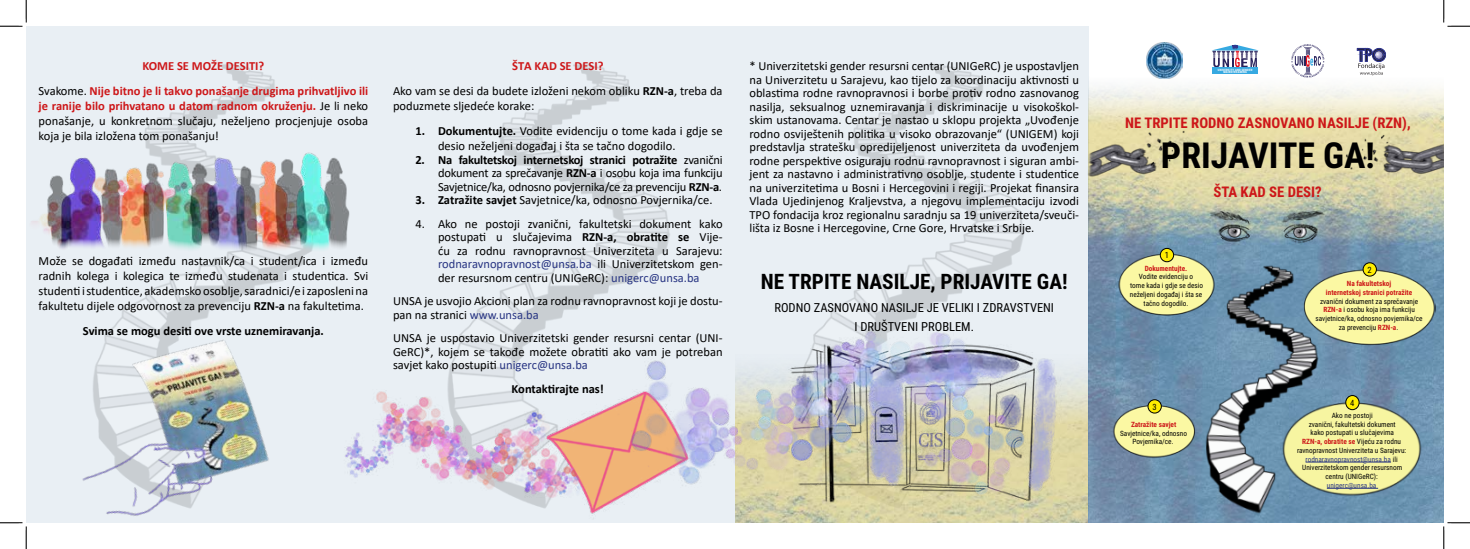
<style>
.page{position:relative;width:1470px;height:549px;background:#fff}
.page>*{position:absolute;margin:0;border:0;box-sizing:border-box;transform-origin:0 0}
.t1{font:700 35.88px "Roboto Condensed";color:#000}
.t2{font:700 21.25px "Roboto Condensed";color:#000}
.t3{font:700 14.62px "Roboto Condensed";color:#cd1719}
.t4{font:12.5px/13.5px "Calibri";color:#000;text-align:justify}
.t5{font:700 12.5px/25px "Calibri";color:#cd1719;text-align:center}
.t6{font:12.5px/18.8px "Roboto Condensed";color:#000;text-align:center}
.t7{font:700 12.5px "Calibri";color:#000}
.t8{font:8.62px "Roboto Condensed";color:#000}
.t9{font:7.25px/8.8px "Roboto Condensed";color:#000;text-align:center}
.t10{font:700 7.25px/8.8px "Roboto Condensed";color:#cd1719;text-align:center}
.t11{font:7.25px "Roboto Condensed";color:#283583}
.t12{font:700 3px/2.6px "Roboto Condensed";letter-spacing:.05em;color:#fff;text-align:center}
.s1{font-weight:400;color:#000}
.s2{font-weight:700;color:#cd1719}
.s3{font-weight:700}
.s4{color:#283583}
</style>
<div class="page">
<img style="left:1089px;top:89px;width:355px;height:433px">
<img style="left:1146px;top:42px;width:36px;height:25px">
<div style="left:1212px;top:67px;width:46px;height:7px;background:#36a9e1"></div>
<svg style="left:1211px;top:45px;width:48px;height:22px"></svg>
<svg style="left:1291px;top:44px;width:33px;height:27px"></svg>
<svg style="left:1357px;top:48px;width:28px;height:22px"></svg>
<img style="left:1089px;top:88px;width:62px;height:148px">
<img style="left:1090px;top:67px;width:163px;height:162px">
<img style="left:1282px;top:71px;width:162px;height:162px">
<img style="left:1151px;top:204px;width:234px;height:36px">
<img style="left:1126px;top:240px;width:266px;height:282px">
<img style="left:1114px;top:247px;width:114px;height:75px">
<div style="left:1160px;top:248px;width:13px;height:14px;background:#ffed00;border-radius:50%"></div>
<div style="left:1160px;top:248px;width:14px;height:14px;border:1px solid #000;border-radius:50%"></div>
<img style="left:1295px;top:264px;width:140px;height:87px">
<div style="left:1363px;top:263px;width:13px;height:13px;background:#ffed00;border-radius:50%"></div>
<div style="left:1363px;top:262px;width:13px;height:14px;border:1px solid #000;border-radius:50%"></div>
<img style="left:1112px;top:397px;width:92px;height:65px">
<div style="left:1148px;top:399px;width:13px;height:14px;background:#ffed00;border-radius:50%"></div>
<div style="left:1148px;top:399px;width:13px;height:14px;border:1px solid #000;border-radius:50%"></div>
<img style="left:1271px;top:393px;width:156px;height:108px">
<hr style="left:1305px;top:461px;width:86px;height:1px;background:#283583">
<hr style="left:1327px;top:488px;width:51px;height:1px;background:#283583">
<div style="left:1346px;top:395px;width:13px;height:14px;background:#ffed00;border-radius:50%"></div>
<div style="left:1345px;top:395px;width:14px;height:15px;border:1px solid #000;border-radius:50%"></div>
<img style="left:26px;top:26px;width:1063px;height:488px">
<img style="left:740px;top:514px;width:347px;height:8px">
<img style="left:26px;top:106px;width:371px;height:221px">
<img style="left:56px;top:244px;width:325px;height:278px">
<img style="left:286px;top:324px;width:454px;height:198px">
<img style="left:594px;top:315px;width:494px;height:199px">
<svg style="left:0;top:0;width:27px;height:27px"></svg>
<svg style="left:0;top:522px;width:27px;height:27px"></svg>
<svg style="left:1443px;top:0;width:27px;height:27px"></svg>
<svg style="left:1443px;top:522px;width:27px;height:27px"></svg>
<p class="t5" style="left:39px;top:53px;width:331px">KOME SE MOŽE DESITI?<br><span class="s1">Svakome.</span> Nije bitno je li takvo ponašanje drugima prihvatljivo ili</p>
<p class="t4" style="left:39px;top:98px;width:331px;line-height:15px"><span class="s2">je ranije bilo prihvatano u datom radnom okruženju.</span> Je li neko ponašanje, u konkretnom slučaju, neželjeno procjenjuje osoba koja je bila izložena tom ponašanju!</p>
<p class="t4" style="left:39px;top:253px;width:331px;line-height:15px">Može se događati između nastavnik/ca i student/ica i između radnih kolega i kolegica te između studenata i studentica. Svi studenti i studentice, akademsko osoblje, saradnici/e i zaposleni na fakultetu dijele odgovornost za prevenciju <span class="s3">RZN-a</span> na fakultetima.</p>
<p class="t7" style="left:83px;top:322px;width:242px">Svima se mogu desiti ove vrste uznemiravanja.</p>
<p class="t4" style="left:393px;top:53px;width:331px;line-height:25px;text-align:center"><span class="s2">ŠTA KAD SE DESI?<br></span>Ako vam se desi da budete izloženi nekom obliku <span class="s3">RZN-a</span>, treba da</p>
<p class="t4" style="left:393px;top:99px;width:143px">poduzmete sljedeće korake:</p>
<p class="t4" style="left:438px;top:123px;width:286px;line-height:15px;text-indent:-22px"><span class="s3">1. Dokumentujte.</span> Vodite evidenciju o tome kada i gdje se desio neželjeni događaj i šta se tačno dogodilo.</p>
<p class="t4" style="left:438px;top:152px;width:286px;text-indent:-22px"><span class="s3">2. Na fakultetskoj internetskoj stranici potražite</span> zvanični dokument za sprečavanje <span class="s3">RZN-a</span> i osobu koja ima funkciju Savjetnice/ka, odnosno povjernika/ce za prevenciju <span class="s3">RZN-a</span>.</p>
<p class="t4" style="left:416px;top:193px;width:298px"><span class="s3">3. Zatražite savjet</span> Savjetnice/ka, odnosno Povjernika/ce.</p>
<p class="t4" style="left:438px;top:216px;width:286px;text-indent:-22px">4. Ako ne postoji zvanični, fakultetski dokument kako postupati u slučajevima <span class="s3">RZN-a, obratite se</span> Vije&shy;ću za rodnu ravnopravnost Univerziteta u Sarajevu: <span class="s4">rodnaravnopravnost@unsa.ba</span> ili Univerzitetskom gen&shy;der resursnom centru (UNIGeRC): <span class="s4">unigerc@unsa.ba</span></p>
<p class="t4" style="left:393px;top:294px;width:331px">UNSA je usvojio Akcioni plan za rodnu ravnopravnost koji je dostu&shy;pan na stranici <span class="s4">www.unsa.ba</span></p>
<p class="t4" style="left:393px;top:331px;width:331px">UNSA je uspostavio Univerzitetski gender resursni centar (UNI-GeRC)*, kojem se takođe možete obratiti ako vam je potreban savjet kako postupiti <span class="s4">unigerc@unsa.ba</span></p>
<p class="t7" style="left:512px;top:379px;width:94px">Kontaktirajte nas!</p>
<p class="t4" style="left:749px;top:59px;width:331px">* Univerzitetski gender resursni centar (UNIGeRC) je uspostavljen na Univerzitetu u Sarajevu, kao tijelo za koordinaciju aktivnosti u oblastima rodne ravnopravnosi i borbe protiv rodno zasnovanog nasilja, seksualnog uznemiravanja i diskriminacije u visokoškol&shy;skim ustanovama. Centar je nastao u sklopu projekta „Uvođenje rodno osviještenih politika u visoko obrazovanje“ (UNIGEM) koji predstavlja stratešku opredijeljenost univerziteta da uvođenjem rodne perspektive osiguraju rodnu ravnopravnost i siguran ambi&shy;jent za nastavno i administrativno osoblje, studente i studentice na univerzitetima u Bosni i Hercegovini i regiji. Projekat finansira Vlada Ujedinjenog Kraljevstva, a njegovu implementaciju izvodi TPO fondacija kroz regionalnu saradnju sa 19 univerziteta/sveuči&shy;lišta iz Bosne i Hercegovine, Crne Gore, Hrvatske i Srbije.</p>
<h2 class="t2" style="left:761px;top:266px;width:308px">NE TRPITE NASILJE, PRIJAVITE GA!</h2>
<p class="t6" style="left:774px;top:298px;width:281px">RODNO ZASNOVANO NASILJE JE VELIKI I ZDRAVSTVENI<br>I DRUŠTVENI PROBLEM.</p>
<p class="t12" style="left:1218px;top:68px;width:36px">UNIVERSITY AND GENDER<br>MAINSTREAMING</p>
<p class="t3" style="left:1125px;top:112px;width:287px">NE TRPITE RODNO ZASNOVANO NASILJE (RZN),</p>
<h1 class="t1" style="left:1161px;top:130px;width:215px">PRIJAVITE GA!</h1>
<p class="t3" style="left:1213px;top:181px;width:110px">ŠTA KAD SE DESI?</p>
<p class="t8" style="left:1165px;top:249px;width:6px">1</p>
<p class="t10" style="left:1145px;top:263px;width:44px">Dokumentujte.</p>
<p class="t9" style="left:1130px;top:272px;width:75px">Vodite evidenciju o<br>tome kada i gdje se desio neželjeni događaj i šta se tačno dogodilo.</p>
<p class="t8" style="left:1367px;top:263px;width:6px">2</p>
<p class="t10" style="left:1326px;top:279px;width:88px">Na fakultetskoj<br>internetskoj stranici potražite</p>
<p class="t9" style="left:1315px;top:296px;width:109px">zvanični dokument za sprečavanje<br><span class="s2">RZN-a</span> i osobu koja ima funkciju savjetnice/ka, odnosno povjernika/ce za prevenciju <span class="s2">RZN-a</span>.</p>
<p class="t8" style="left:1152px;top:400px;width:6px">3</p>
<p class="t10" style="left:1131px;top:419px;width:47px">Zatražite savjet</p>
<p class="t9" style="left:1120px;top:428px;width:68px">Savjetnice/ka, odnosno<br>Povjernika/ce.</p>
<p class="t8" style="left:1350px;top:396px;width:6px">4</p>
<p class="t9" style="left:1297px;top:410px;width:111px">Ako ne postoji<br>zvanični, fakultetski dokument<br>kako postupati u slučajevima<br><span class="s2">RZN-a, obratite se</span> Vijeću za rodnu ravnopravnost Univerziteta u Sarajevu: <span class="s4">rodnaravnopravnost@unsa.ba</span> ili<br>Univerzitetskom gender resursnom centru (UNIGeRC):</p>
<p class="t11" style="left:1327px;top:480px;width:51px">unigerc@unsa.ba</p>
</div>
